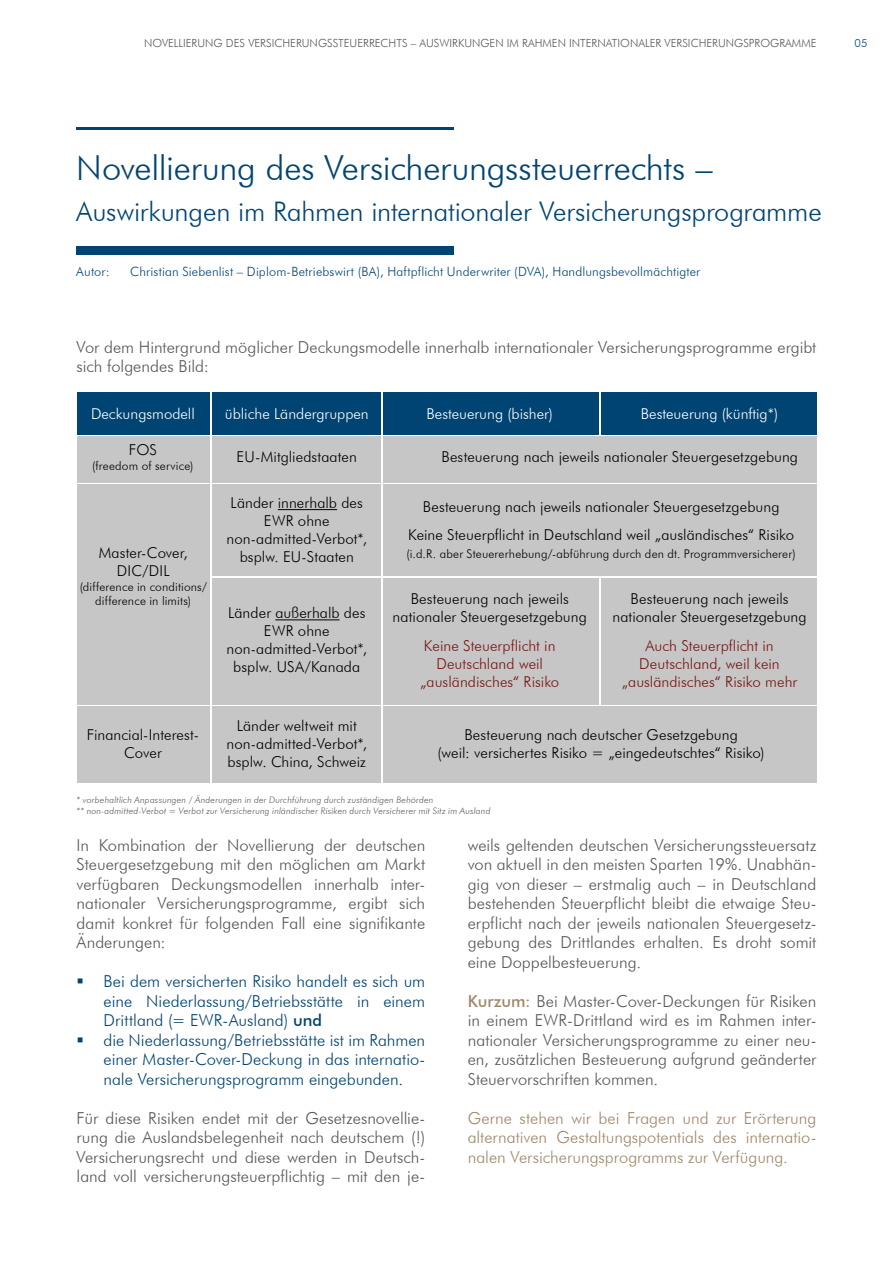
<style>
.page{position:relative;width:893px;height:1263px;background:#fff}
.page>*{position:absolute;margin:0;border:0;box-sizing:border-box;transform-origin:0 0}
.t1{font:300 34.5px "Futura BT";letter-spacing:-.005em;color:#004473}
.t2{font:300 27px "Futura BT";letter-spacing:-.005em;color:#004473}
.t3{font:300 16.5px/19.5px "Futura BT";color:#575756;text-align:justify}
.t4{font:300 16.5px/19.5px "Futura BT";color:#004473}
.t5{font:300 16.5px/19.5px "Futura BT";color:#9f886b;text-align:justify}
.t6{font:300 15px/18px "Futura BT";letter-spacing:.005em;color:#000;text-align:center}
.t7{font:300 15px/18px "Futura BT";color:#751611;text-align:center}
.t8{font:300 15px "Futura BT";color:#fff}
.t9{font:300 12.75px "Futura BT";letter-spacing:.01em;color:#004473}
.t10{font:300 12px/14.4px "Futura BT";letter-spacing:.015em;color:#000;text-align:center}
.t11{font:300 11.25px "Futura BT";color:#575756}
.t12{font:300 11.25px "Futura BT";color:#004473}
.t13{font:italic 300 9px/10.8px "Futura BT";letter-spacing:.015em;color:#575756}
.s1{font-weight:500}
.s2{font-weight:500;color:#9f886b}
</style>
<div class="page">
<div style="left:76px;top:246px;width:378px;height:9px;background:#004473"></div>
<hr style="left:76px;top:128px;width:378px;height:2px;background:#004473">
<div style="left:77px;top:392px;width:739px;height:43px;background:#004473"></div>
<div style="left:77px;top:436px;width:739px;height:47px;background:#c6c6c6"></div>
<div style="left:77px;top:706px;width:739px;height:77px;background:#c6c6c6"></div>
<div style="left:77px;top:484px;width:739px;height:221px;background:#c6c6c6"></div>
<hr style="left:278px;top:509px;width:59px;height:1px;background:#000">
<hr style="left:275px;top:620px;width:64px;height:1px;background:#000">
<hr style="left:210px;top:392px;width:2px;height:391px;background:#fff">
<hr style="left:382px;top:392px;width:1px;height:391px;background:#fff">
<hr style="left:599px;top:392px;width:1px;height:43px;background:#fff">
<hr style="left:599px;top:577px;width:1px;height:128px;background:#fff">
<hr style="left:211px;top:576px;width:605px;height:1px;background:#fff">
<p class="t11" style="left:144px;top:36px;width:674px">NOVELLIERUNG DES VERSICHERUNGSSTEUERRECHTS – AUSWIRKUNGEN IM RAHMEN INTERNATIONALER VERSICHERUNGSPROGRAMME</p>
<p class="t12" style="left:855px;top:36px;width:14px">05</p>
<h1 class="t1" style="left:76px;top:147px;width:638px">Novellierung des Versicherungssteuerrechts –</h1>
<h2 class="t2" style="left:76px;top:195px;width:747px">Auswirkungen im Rahmen internationaler Versicherungsprogramme</h2>
<p class="t9" style="left:76px;top:263px;width:35px">Autor:</p>
<p class="t9" style="left:130px;top:263px;width:571px">Christian Siebenlist – Diplom-Betriebswirt (BA), Haftpflicht Underwriter (DVA), Handlungsbevollmächtigter</p>
<p class="t3" style="left:77px;top:337px;width:741px">Vor dem Hintergrund möglicher Deckungsmodelle innerhalb internationaler Versicherungsprogramme ergibt sich folgendes Bild:</p>
<p class="t8" style="left:91px;top:405px;width:105px">Deckungsmodell</p>
<p class="t8" style="left:225px;top:405px;width:146px">übliche Ländergruppen</p>
<p class="t8" style="left:427px;top:405px;width:128px">Besteuerung (bisher)</p>
<p class="t8" style="left:641px;top:405px;width:139px">Besteuerung (künftig*)</p>
<p class="t6" style="left:441px;top:448px;width:358px">Besteuerung nach jeweils nationaler Steuergesetzgebung</p>
<p class="t6" style="left:408px;top:492px;width:388px;line-height:28.5px">Besteuerung nach jeweils nationaler Steuergesetzgebung<br>Keine Steuerpflicht in Deutschland weil „ausländisches“ Risiko</p>
<p class="t10" style="left:407px;top:547px;width:391px">(i.d.R. aber Steuererhebung/-abführung durch den dt. Programmversicherer)</p>
<p class="t6" style="left:129px;top:441px;width:30px">FOS</p>
<p class="t10" style="left:92px;top:459px;width:103px">(freedom of service)</p>
<p class="t6" style="left:237px;top:448px;width:122px">EU-Mitgliedstaaten</p>
<p class="t6" style="left:226px;top:493px;width:142px">Länder innerhalb des<br>EWR ohne non-admitted-Verbot*, bsplw. EU-Staaten</p>
<p class="t6" style="left:99px;top:544px;width:91px">Master-Cover,<br>DIC/DIL</p>
<p class="t10" style="left:80px;top:579px;width:129px">(difference in conditions/ difference in limits)</p>
<p class="t6" style="left:393px;top:589px;width:196px">Besteuerung nach jeweils nationaler Steuergesetzgebung</p>
<p class="t7" style="left:420px;top:636px;width:141px">Keine Steuerpflicht in<br>Deutschland weil „ausländisches“ Risiko</p>
<p class="t6" style="left:612px;top:589px;width:196px">Besteuerung nach jeweils nationaler Steuergesetzgebung</p>
<p class="t7" style="left:622px;top:636px;width:177px">Auch Steuerpflicht in<br>Deutschland, weil kein „ausländisches“ Risiko mehr</p>
<p class="t6" style="left:226px;top:604px;width:142px">Länder außerhalb des<br>EWR ohne non-admitted-Verbot*, bsplw. USA/Kanada</p>
<p class="t6" style="left:87px;top:725px;width:114px">Financial-Interest-<br>Cover</p>
<p class="t6" style="left:226px;top:716px;width:142px">Länder weltweit mit non-admitted-Verbot*, bsplw. China, Schweiz</p>
<p class="t6" style="left:438px;top:725px;width:329px">Besteuerung nach deutscher Gesetzgebung<br>(weil: versichertes Risiko = „eingedeutschtes“ Risiko)</p>
<p class="t13" style="left:77px;top:795px;width:415px">* vorbehaltlich Anpassungen / Änderungen in der Durchführung durch zuständigen Behörden<br>** non-admitted-Verbot = Verbot zur Versicherung inländischer Risiken durch Versicherer mit Sitz im Ausland</p>
<p class="t3" style="left:77px;top:835px;width:350px">In Kombination der Novellierung der deutschen Steuergesetzgebung mit den möglichen am Markt verfügbaren Deckungsmodellen innerhalb inter&shy;nationaler Versicherungsprogramme, ergibt sich damit konkret für folgenden Fall eine signifikante Änderungen:</p>
<p class="t4" style="left:104px;top:971px;width:323px">Bei dem versicherten Risiko handelt es sich um eine Niederlassung/Betriebsstätte in einem Drittland (= EWR-Ausland) <span class="s1">und<br></span>die Niederlassung/Betriebsstätte ist im Rahmen einer Master-Cover-Deckung in das internatio&shy;nale Versicherungsprogramm eingebunden.</p>
<p class="t3" style="left:77px;top:1108px;width:350px">Für diese Risiken endet mit der Gesetzesnovellie&shy;rung die Auslandsbelegenheit nach deutschem (!)<br>Versicherungsrecht und diese werden in Deutsch&shy;land voll versicherungsteuerpflichtig – mit den je-</p>
<p class="t3" style="left:468px;top:835px;width:350px">weils geltenden deutschen Versicherungssteuersatz von aktuell in den meisten Sparten 19%. Unabhän&shy;gig von dieser – erstmalig auch – in Deutschland bestehenden Steuerpflicht bleibt die etwaige Steu&shy;erpflicht nach der jeweils nationalen Steuergesetz&shy;gebung des Drittlandes erhalten. Es droht somit eine Doppelbesteuerung.</p>
<p class="t3" style="left:468px;top:991px;width:350px"><span class="s2">Kurzum:</span> Bei Master-Cover-Deckungen für Risiken in einem EWR-Drittland wird es im Rahmen inter&shy;nationaler Versicherungsprogramme zu einer neu&shy;en, zusätzlichen Besteuerung aufgrund geänderter Steuervorschriften kommen.</p>
<p class="t5" style="left:468px;top:1108px;width:350px">Gerne stehen wir bei Fragen und zur Erörterung alternativen Gestaltungspotentials des internatio&shy;nalen Versicherungsprogramms zur Verfügung.</p>
</div>
